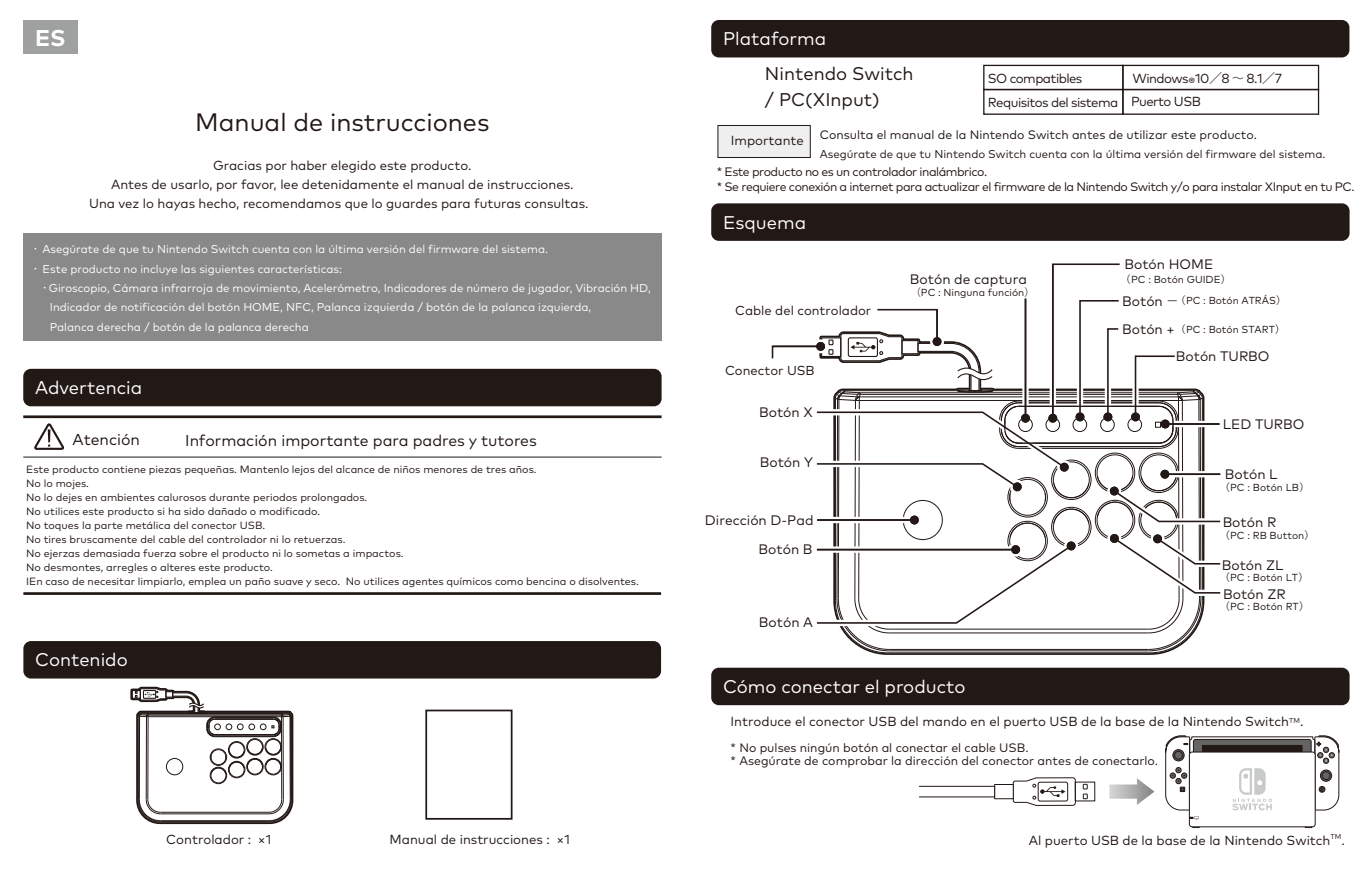
<style>
.page{position:relative;width:1370px;height:869px;background:#fff}
.page>*{position:absolute;margin:0;border:0;box-sizing:border-box;transform-origin:0 0}
.t1{font:25.2px "Mark OT";color:#221815}
.t2{font:700 22.75px "Mark OT";color:#fff}
.t3{font:18.38px "Mark OT";color:#fff}
.t4{font:18.38px/26.2px "Mark OT";color:#221815}
.t5{font:15.75px "Mark OT";color:#221815}
.t6{font:13.83px "Mark OT";color:#221815}
.t7{font:13.12px/19.2px "Mark OT";color:#221815;text-align:center}
.t8{font:13.12px "Mark OT";color:#221714}
.t9{font:13.12px/24.2px "Mark OT";letter-spacing:-.04em;color:#221815}
.t10{font:12.95px "Mark OT";color:#231815}
.t11{font:12.25px/13.1px "Mark OT";color:#221815}
.t12{font:12.25px/14.7px "Mark OT";letter-spacing:-.04em;color:#221815}
.t13{font:11.38px/19.2px "Mark OT";color:#fff}
.t14{font:11.38px "Mark OT";color:#221815}
.t15{font:10.5px/14px "Mark OT";color:#221815}
.t16{font:10.15px "Mark OT";color:#221815}
.s1{font-family:"TBUD Go Std Super";font-weight:300}
.s2{font-family:"Koz Go Pr 6 N"}
.s3{font-size:13.83px}
.s4{font-family:"TBUD Go Std Super";font-weight:300;font-size:13.83px}
</style>
<div class="page">
<div style="left:711px;top:203px;width:638px;height:38px;background:#221815;border-radius:8px"></div>
<div style="left:711px;top:667px;width:638px;height:37px;background:#221815;border-radius:8px"></div>
<svg style="left:1165px;top:735px;width:174px;height:92px"></svg>
<svg style="left:1109px;top:778px;width:45px;height:26px"></svg>
<div style="left:1074px;top:781px;width:20px;height:19px;border:1px solid #221815"></div>
<svg style="left:1082px;top:783px;width:5px;height:15px"></svg>
<svg style="left:1012px;top:777px;width:63px;height:28px"></svg>
<div style="left:994px;top:783px;width:19px;height:15px;background:#fff;border:1px solid #221815"></div>
<div style="left:918px;top:785px;width:76px;height:11px;background:#fff;border:1px solid #221815"></div>
<div style="left:711px;top:20px;width:638px;height:37px;background:#221815;border-radius:8px"></div>
<div style="left:23px;top:368px;width:638px;height:38px;background:#221815;border-radius:8px"></div>
<hr style="left:23px;top:592px;width:638px;height:2px;background:#221815">
<hr style="left:23px;top:415px;width:638px;height:3px;background:#221815">
<hr style="left:23px;top:456px;width:638px;height:1px;background:#221815">
<svg style="left:34px;top:423px;width:30px;height:27px"></svg>
<div style="left:23px;top:640px;width:638px;height:38px;background:#221815;border-radius:8px"></div>
<svg style="left:130px;top:686px;width:164px;height:139px"></svg>
<div style="left:23px;top:233px;width:638px;height:107px;background:#898989"></div>
<div style="left:983px;top:65px;width:140px;height:25px;border:1px solid #221815"></div>
<div style="left:1122px;top:65px;width:196px;height:25px;border:1px solid #221815"></div>
<div style="left:983px;top:89px;width:140px;height:26px;border:1px solid #221815"></div>
<div style="left:1122px;top:89px;width:196px;height:26px;border:1px solid #221815"></div>
<svg style="left:771px;top:263px;width:450px;height:390px"></svg>
<div style="left:23px;top:20px;width:55px;height:34px;background:#9fa0a0"></div>
<div style="left:425px;top:709px;width:87px;height:110px;background:#fff;border:2px solid #221815"></div>
<div style="left:717px;top:125px;width:93px;height:33px;background:#efefef;border:1px solid #221815"></div>
<h2 class="t2" style="left:35px;top:23px;width:32px">ES</h2>
<h1 class="t1" style="left:195px;top:107px;width:296px">Manual de instrucciones</h1>
<p class="t7" style="left:89px;top:155px;width:501px">Gracias por haber elegido este producto.<br>Antes de usarlo, por favor, lee detenidamente el manual de instrucciones.<br>Una vez lo hayas hecho, recomendamos que lo guardes para futuras consultas.</p>
<p class="t13" style="left:30px;top:239px;width:519px"><span class="s1">・</span> Asegúrate de que tu Nintendo Switch cuenta con la última versión del firmware del sistema.<span class="s1">・</span> Este producto no incluye las siguientes características:</p>
<p class="t13" style="left:50px;top:278px;width:602px;text-indent:-11px"><span class="s1">・</span>Giroscopio, Cámara infrarroja de movimiento, Acelerómetro, Indicadores de número de jugador, Vibración HD,<br>Indicador de notificación del botón HOME, NFC, Palanca izquierda / botón de la palanca izquierda,<br>Palanca derecha / botón de la palanca derecha</p>
<h3 class="t3" style="left:35px;top:376px;width:109px">Advertencia</h3>
<h3 class="t5" style="left:73px;top:430px;width:69px">Atención</h3>
<h3 class="t5" style="left:185px;top:430px;width:353px">Información importante para padres y tutores</h3>
<p class="t15" style="left:26px;top:462px;width:614px">Este producto contiene piezas pequeñas. Mantenlo lejos del alcance de niños menores de tres años.<br>No lo mojes.<br>No lo dejes en ambientes calurosos durante periodos prolongados.<br>No utilices este producto si ha sido dañado o modificado.<br>No toques la parte metálica del conector USB.<br>No tires bruscamente del cable del controlador ni lo retuerzas.<br>No ejerzas demasiada fuerza sobre el producto ni lo sometas a impactos.<br>No desmontes, arregles o alteres este producto.<br>IEn caso de necesitar limpiarlo, emplea un paño suave y seco. No utilices agentes químicos como bencina o disolventes.</p>
<h3 class="t3" style="left:35px;top:648px;width:94px">Contenido</h3>
<p class="t7" style="left:166px;top:829px;width:106px">Controlador : ×1</p>
<p class="t7" style="left:389px;top:829px;width:182px">Manual de instrucciones : ×1</p>
<h3 class="t3" style="left:723px;top:27px;width:105px">Plataforma</h3>
<h3 class="t4" style="left:764px;top:60px;width:150px">Nintendo Switch / PC(XInput)</h3>
<p class="t9" style="left:1132px;top:66px;width:151px">Windows®10<span class="s1">／</span>8 <span class="s1">～</span> 8.1<span class="s1">／</span>7</p>
<p class="t9" style="left:987px;top:66px;width:214px">SO compatibles<br>Requisitos del sistema Puerto USB</p>
<p class="t11" style="left:819px;top:128px;width:438px">Consulta el manual de la Nintendo Switch antes de utilizar este producto.</p>
<p class="t14" style="left:819px;top:147px;width:507px">Asegúrate de que tu Nintendo Switch cuenta con la última versión del firmware del sistema.</p>
<p class="t12" style="left:716px;top:164px;width:639px">* Este producto no es un controlador inalámbrico.<br>* Se requiere conexión a internet para actualizar el firmware de la Nintendo Switch y/o para instalar XInput en tu PC.</p>
<p class="t8" style="left:730px;top:133px;width:75px">Importante</p>
<h3 class="t3" style="left:723px;top:211px;width:85px">Esquema</h3>
<p class="t10" style="left:735px;top:302px;width:138px">Cable del controlador</p>
<p class="t10" style="left:725px;top:362px;width:91px">Conector USB</p>
<h3 class="t6" style="left:759px;top:403px;width:55px">Botón X</h3>
<h3 class="t6" style="left:759px;top:453px;width:55px">Botón Y</h3>
<h3 class="t6" style="left:705px;top:511px;width:110px">Dirección D-Pad</h3>
<h3 class="t6" style="left:758px;top:540px;width:55px">Botón B</h3>
<h3 class="t6" style="left:758px;top:613px;width:56px">Botón A</h3>
<h3 class="t6" style="left:909px;top:270px;width:119px">Botón de captura</h3>
<p class="t16" style="left:910px;top:286px;width:125px"><span class="s2">（</span>PC : Ninguna función<span class="s2">）</span></p>
<h3 class="t3" style="left:723px;top:675px;width:244px">Cómo conectar el producto</h3>
<h3 class="t6" style="left:1124px;top:255px;width:90px">Botón HOME</h3>
<p class="t16" style="left:1120px;top:273px;width:111px"><span class="s1">（</span>PC : Botón GUIDE<span class="s1">）</span></p>
<p class="t16" style="left:1122px;top:294px;width:165px"><span class="s3">Botón</span> <span class="s4">－</span><span class="s1">（</span>PC : Botón ATRÁS<span class="s1">）</span></p>
<p class="t16" style="left:1122px;top:323px;width:164px"><span class="s3">Botón +</span><span class="s1">（</span>PC : Botón START<span class="s1">）</span></p>
<h3 class="t6" style="left:1175px;top:348px;width:95px">Botón TURBO</h3>
<h3 class="t6" style="left:1222px;top:415px;width:83px">LED TURBO</h3>
<h3 class="t6" style="left:1224px;top:466px;width:54px">Botón L</h3>
<p class="t16" style="left:1219px;top:481px;width:91px"><span class="s1">（</span>PC : Botón LB<span class="s1">）</span></p>
<h3 class="t6" style="left:1222px;top:513px;width:55px">Botón R</h3>
<p class="t16" style="left:1219px;top:528px;width:96px"><span class="s1">（</span>PC : RB Button<span class="s1">）</span></p>
<h3 class="t6" style="left:1221px;top:556px;width:63px">Botón ZL</h3>
<p class="t16" style="left:1219px;top:571px;width:90px"><span class="s1">（</span>PC : Botón LT<span class="s1">）</span></p>
<h3 class="t6" style="left:1222px;top:585px;width:64px">Botón ZR</h3>
<p class="t16" style="left:1219px;top:600px;width:90px"><span class="s1">（</span>PC : Botón RT<span class="s1">）</span></p>
<p class="t8" style="left:730px;top:713px;width:574px">Introduce el conector USB del mando en el puerto USB de la base de la Nintendo Switch<sup>TM</sup>.</p>
<p class="t11" style="left:730px;top:740px;width:429px">* No pulses ningún botón al conectar el cable USB.<br>* Asegúrate de comprobar la dirección del conector antes de conectarlo.</p>
<p class="t8" style="left:1028px;top:831px;width:317px">Al puerto USB de la base de la Nintendo Switch<sup>TM</sup>.</p>
</div>
